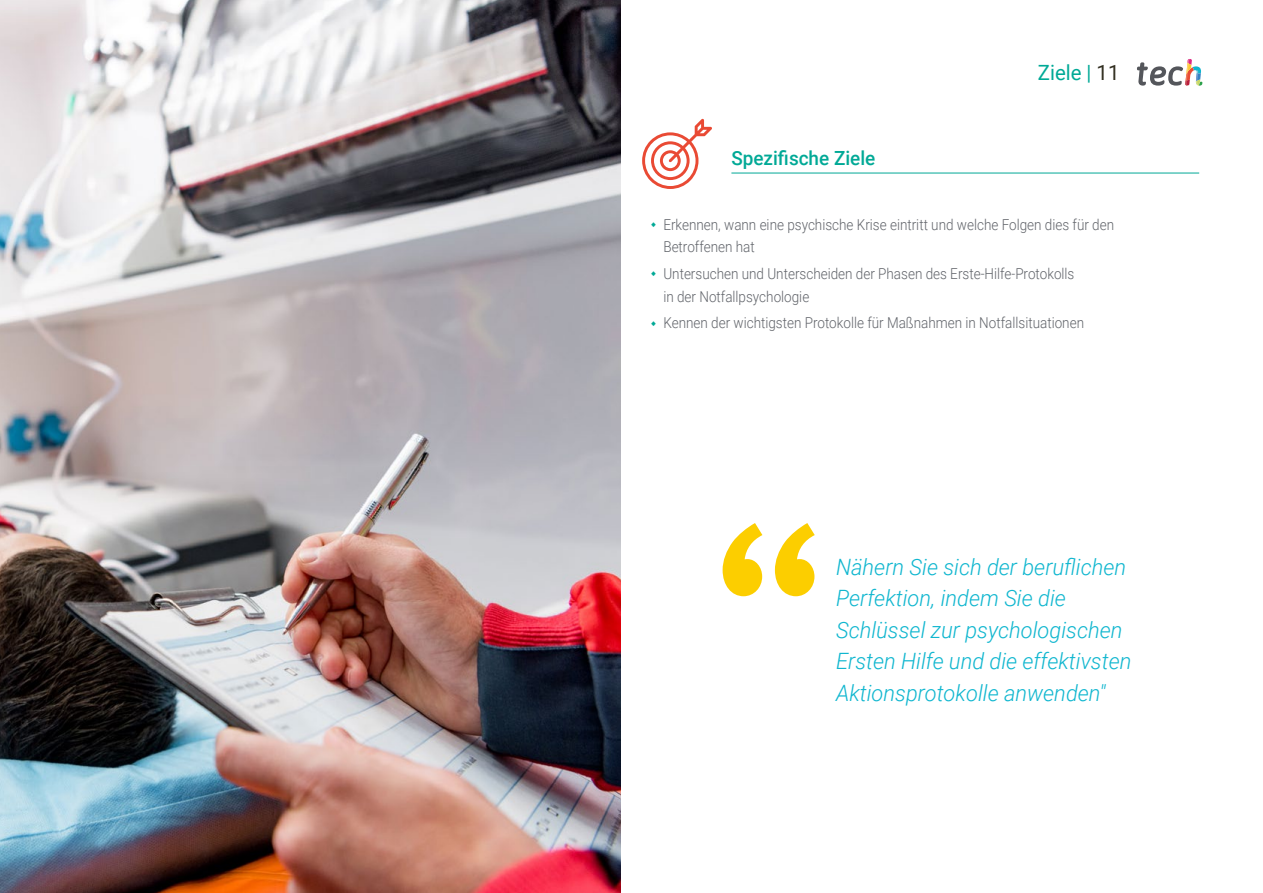
<style>
.page{position:relative;width:1263px;height:893px;background:#fff}
.page>*{position:absolute;margin:0;border:0;box-sizing:border-box;transform-origin:0 0}
.t1{font:italic 300 22.5px/31.5px "Roboto";color:#0fb6cf}
.t2{font:21px "Roboto";color:#00a996}
.t3{font:500 19.5px "Roboto";color:#00a996}
.t4{font:300 15px/22.5px "Roboto";color:#61646a;scale:.9 1}
.s1{color:#312e20}
</style>
<div class="page">
<img style="left:0;top:0;width:621px;height:893px">
<svg style="left:1137px;top:59px;width:65px;height:27px"></svg>
<hr style="left:731px;top:173px;width:468px;height:1px;background:#00a996">
<svg style="left:642px;top:119px;width:70px;height:70px"></svg>
<svg style="left:723px;top:523px;width:92px;height:73px"></svg>
<h3 class="t3" style="left:731px;top:144px;width:145px">Spezifische Ziele</h3>
<h2 class="t2" style="left:1038px;top:57px;width:83px">Ziele | <span class="s1">11</span></h2>
<p class="t4" style="left:663px;top:213px;width:502px">Erkennen, wann eine psychische Krise eintritt und welche Folgen dies für den<br>Betroffenen hat</p>
<p class="t4" style="left:663px;top:262px;width:458px">Untersuchen und Unterscheiden der Phasen des Erste-Hilfe-Protokolls in der Notfallpsychologie</p>
<p class="t4" style="left:663px;top:311px;width:469px">Kennen der wichtigsten Protokolle für Maßnahmen in Notfallsituationen</p>
<h1 class="t1" style="left:836px;top:550px;width:297px">Nähern Sie sich der beruflichen<br>Perfektion, indem Sie die<br>Schlüssel zur psychologischen<br>Ersten Hilfe und die effektivsten<br>Aktionsprotokolle anwenden"</h1>
</div>
